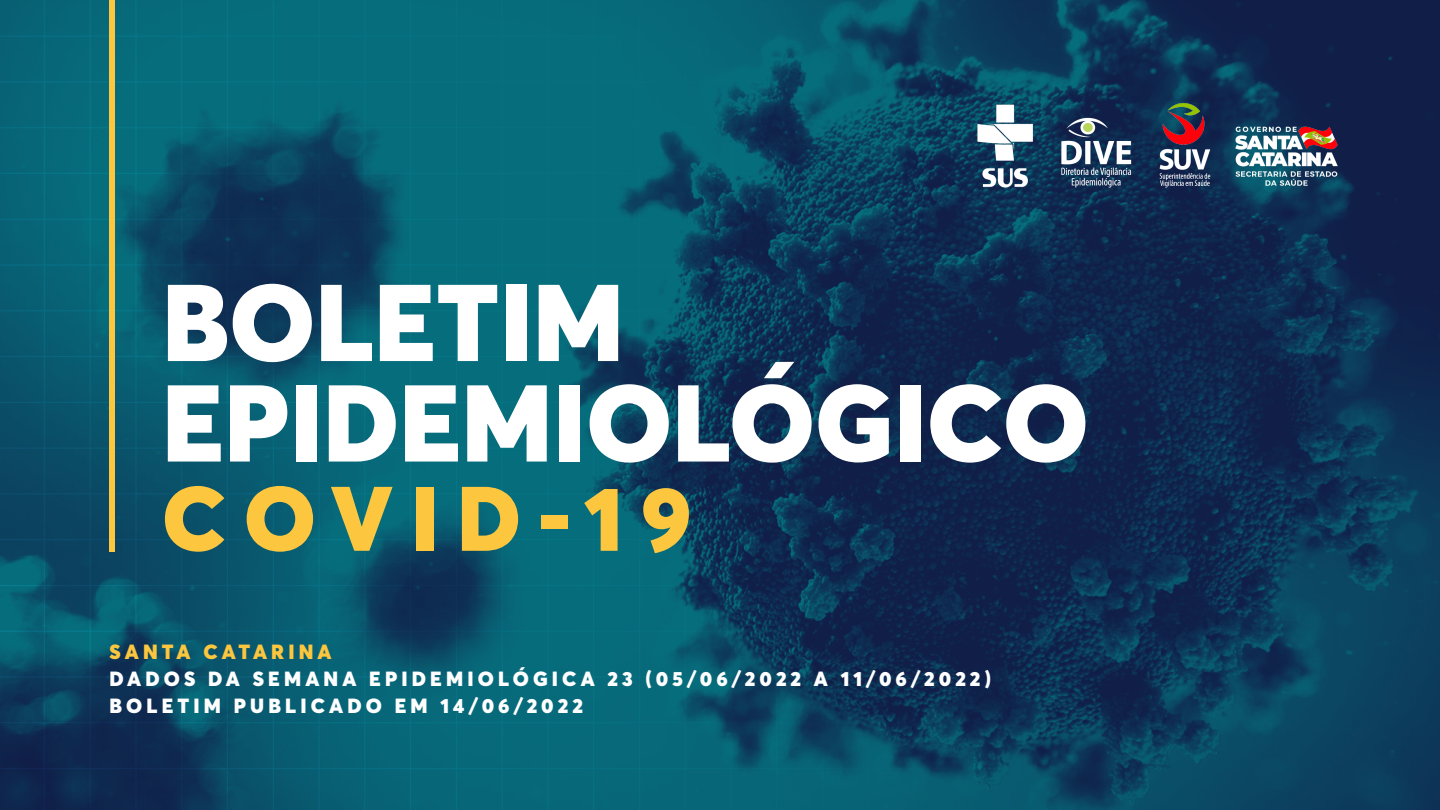
<style>
.page{position:relative;width:1440px;height:810px;background:#fff}
.page>*{position:absolute;margin:0;border:0;box-sizing:border-box;transform-origin:0 0}
.t1{font:900 107.25px/100.5px "Averta";letter-spacing:.005em;color:#fff}
.t2{font:900 90px "Averta";letter-spacing:.2em;color:#fcc63f}
.t3{font:900 20.25px/27px "Averta";letter-spacing:.205em;color:#fff}
.t4{font:900 20.25px "Averta";letter-spacing:.205em;color:#fcc63f}
</style>
<div class="page">
<img style="left:0;top:0;width:1440px;height:810px">
<div style="left:110px;top:0;width:5px;height:552px;background:#fcc63f"></div>
<img style="left:952px;top:92px;width:406px;height:103px">
<h1 class="t1" style="left:162px;top:271px;width:928px">BOLETIM<br>EPIDEMIOLÓGICO</h1>
<h2 class="t2" style="left:162px;top:461px;width:531px">COVID-19</h2>
<p class="t4" style="left:110px;top:639px;width:224px">SANTA CATARINA</p>
<p class="t3" style="left:110px;top:665px;width:882px">DADOS DA SEMANA EPIDEMIOLÓGICA 23 (05/06/2022 A 11/06/2022)<br>BOLETIM PUBLICADO EM 14/06/2022</p>
</div>
